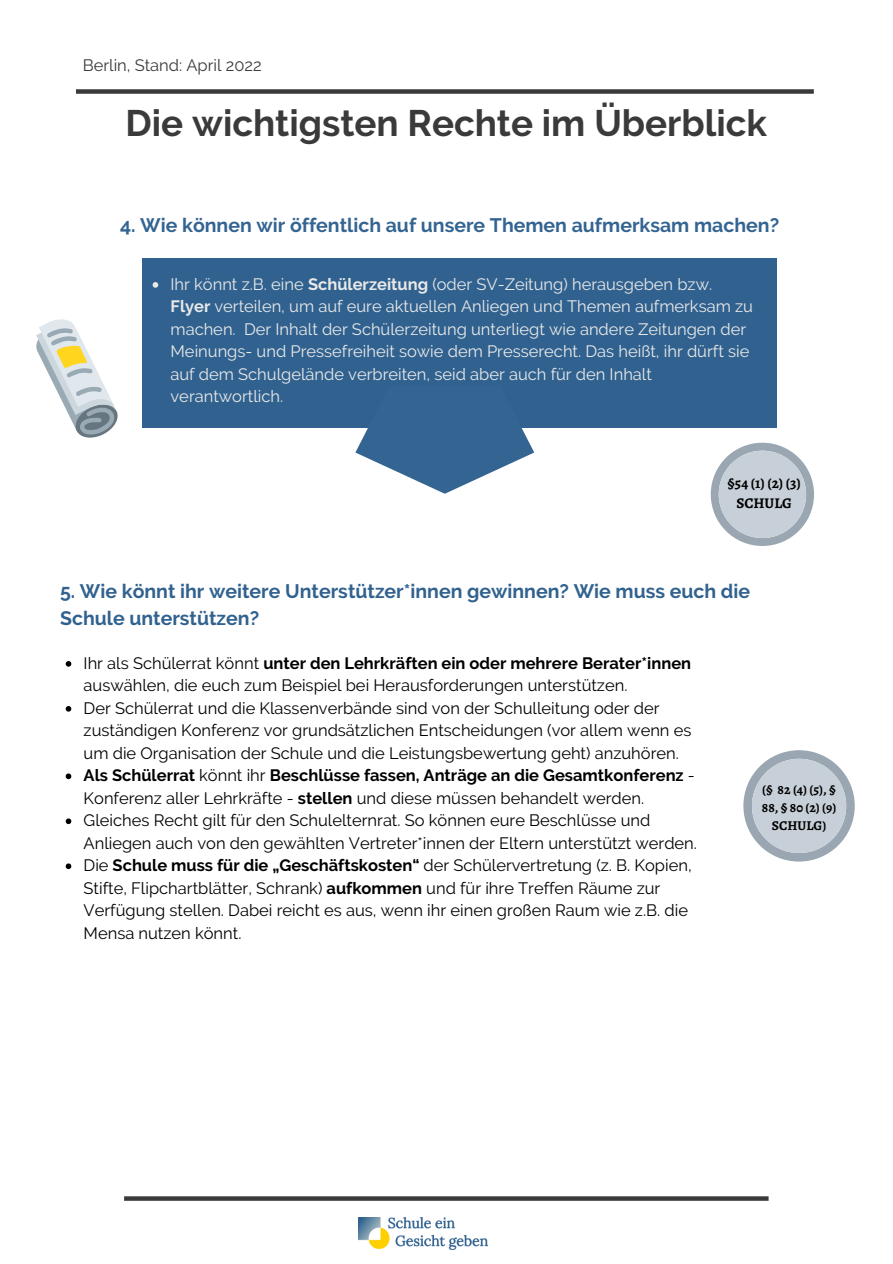
<style>
.page{position:relative;width:893px;height:1264px;background:#fff}
.page>*{position:absolute;margin:0;border:0;box-sizing:border-box;transform-origin:0 0}
.t1{font:700 36.75px "Raleway";color:#3b3a3a}
.t2{font:700 19.5px/27px "Raleway";color:#31628f}
.t3{font:700 19.5px "Raleway";color:#336492}
.t4{font:16.5px/22.5px "Raleway";color:#000}
.t5{font:16.5px/22.5px "Raleway";color:#e9e9e9}
.t6{font:16.5px "Raleway";color:#3b3a3a}
.t7{font:700 14.85px/20.2px "Alegreya";color:#000;text-align:center}
.t8{font:700 13.5px/18px "Alegreya";color:#000;text-align:center}
.s1{font-weight:700}
</style>
<div class="page">
<div style="left:142px;top:258px;width:634px;height:169px;background:#31628f"></div>
<div style="left:76px;top:89px;width:737px;height:5px;background:#3b3a3a"></div>
<svg style="left:124px;top:1196px;width:644px;height:4px;background:#4a4949"></svg>
<img style="left:359px;top:1217px;width:128px;height:32px">
<svg style="left:743px;top:750px;width:111px;height:111px"></svg>
<div style="left:751px;top:758px;width:95px;height:95px;background:#c7d0d8;border-radius:50%"></div>
<svg style="left:710px;top:442px;width:104px;height:104px"></svg>
<div style="left:718px;top:450px;width:88px;height:88px;background:#c7d0d8;border-radius:50%"></div>
<svg style="left:355px;top:427px;width:179px;height:67px"></svg>
<svg style="left:36px;top:319px;width:82px;height:119px"></svg>
<svg style="left:66px;top:661px;width:5px;height:5px"></svg>
<svg style="left:66px;top:706px;width:5px;height:5px"></svg>
<svg style="left:66px;top:773px;width:5px;height:6px"></svg>
<svg style="left:66px;top:818px;width:5px;height:6px"></svg>
<svg style="left:66px;top:863px;width:5px;height:6px"></svg>
<svg style="left:153px;top:282px;width:5px;height:6px"></svg>
<p class="t6" style="left:83px;top:55px;width:180px">Berlin, Stand: April 2022</p>
<h1 class="t1" style="left:126px;top:102px;width:643px">Die wichtigsten Rechte im Überblick</h1>
<p class="t3" style="left:120px;top:214px;width:660px">4. Wie können wir öffentlich auf unsere Themen aufmerksam machen?</p>
<p class="t5" style="left:170px;top:273px;width:584px">Ihr könnt z.B. eine <span class="s1">Schülerzeitung</span> (oder SV-Zeitung) herausgeben bzw.<br><span class="s1">Flyer</span> verteilen, um auf eure aktuellen Anliegen und Themen aufmerksam zu machen. Der Inhalt der Schülerzeitung unterliegt wie andere Zeitungen der Meinungs- und Pressefreiheit sowie dem Presserecht. Das heißt, ihr dürft sie auf dem Schulgelände verbreiten, seid aber auch für den Inhalt verantwortlich.</p>
<p class="t7" style="left:727px;top:473px;width:75px">§54 (1) (2) (3)<br>SCHULG</p>
<p class="t2" style="left:60px;top:577px;width:691px">5. Wie könnt ihr weitere Unterstützer*innen gewinnen? Wie muss euch die<br>Schule unterstützen?</p>
<p class="t4" style="left:84px;top:652px;width:615px">Ihr als Schülerrat könnt <span class="s1">unter den Lehrkräften ein oder mehrere Berater*innen </span>auswählen, die euch zum Beispiel bei Herausforderungen unterstützen.<br>Der Schülerrat und die Klassenverbände sind von der Schulleitung oder der zuständigen Konferenz vor grundsätzlichen Entscheidungen (vor allem wenn es um die Organisation der Schule und die Leistungsbewertung geht) anzuhören.<br><span class="s1">Als Schülerrat</span> könnt ihr <span class="s1">Beschlüsse fassen, Anträge an die Gesamtkonferenz</span> - Konferenz aller Lehrkräfte - <span class="s1">stellen</span> und diese müssen behandelt werden.<br>Gleiches Recht gilt für den Schulelternrat. So können eure Beschlüsse und Anliegen auch von den gewählten Vertreter*innen der Eltern unterstützt werden.<br>Die <span class="s1">Schule muss für die „Geschäftskosten“</span> der Schü lervertretung (z. B. Kopien, Stifte, Flipchartblätter, Schrank) <span class="s1">aufkommen</span> und für ihre Treffen Räume zur Verfügung stellen. Dabei reicht es aus, wenn ihr einen großen Raum wie z.B. die Mensa nutzen könnt.</p>
<p class="t8" style="left:761px;top:780px;width:76px">(§ 82 (4) (5), §<br>88, § 80 (2) (9)<br>SCHULG)</p>
</div>
